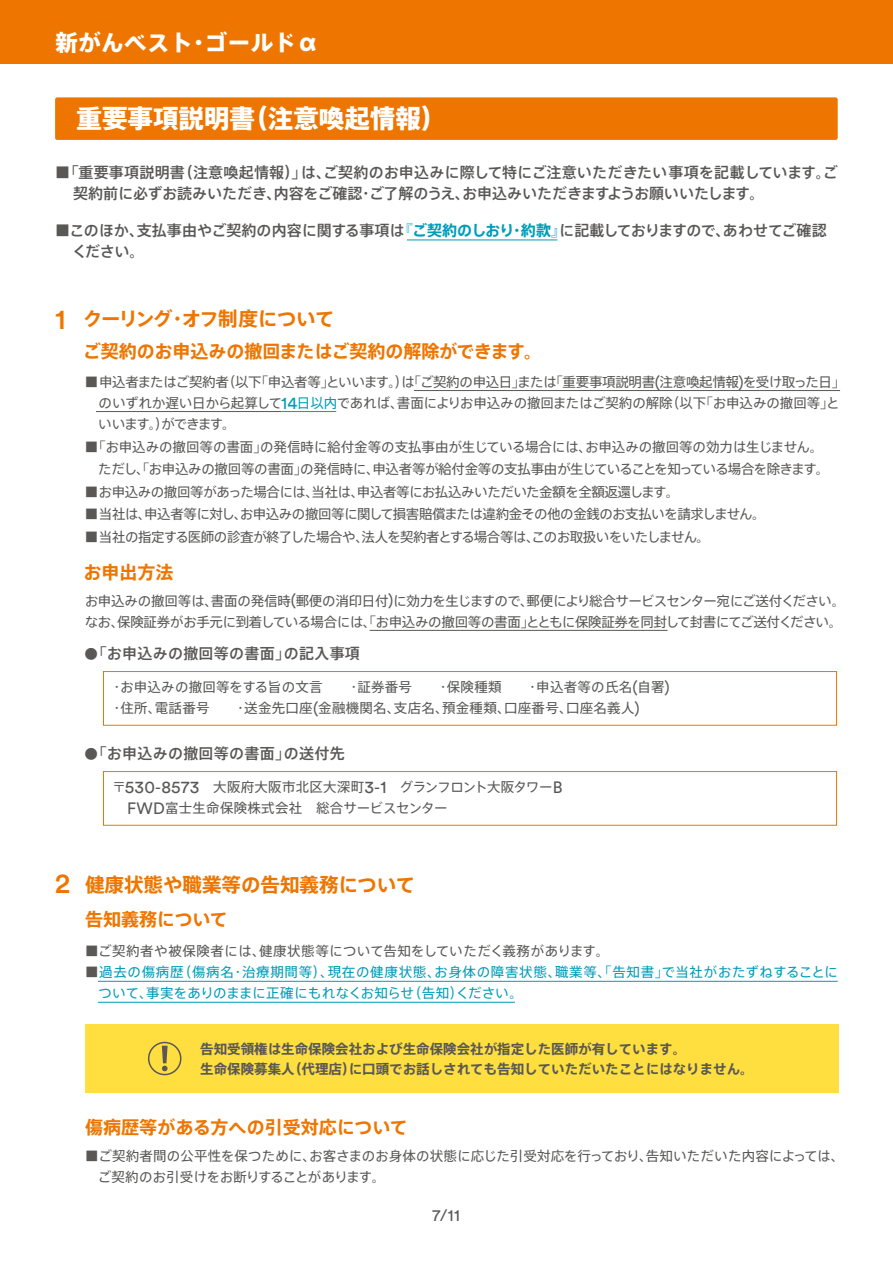
<style>
.page{position:relative;width:893px;height:1263px;background:#fff}
.page>*{position:absolute;margin:0;border:0;box-sizing:border-box;transform-origin:0 0}
.t1{font:25.5px "Axis Basic Pro N H";color:#fff}
.t2{font:22.5px "Axis Basic Pro N H";letter-spacing:.02em;color:#fff}
.t3{font:19.5px "Axis Basic Pro N B";letter-spacing:-.01em;color:#ee7600}
.t4{font:19.5px "Axis Basic Pro N B";letter-spacing:-.03em;color:#ee7600}
.t5{font:18px "Axis Basic Pro N B";color:#ee7600}
.t6{font:16.5px "Circular Pro";color:#595857}
.t7{font:15px/21px "Axis Basic Pro N M";letter-spacing:.005em;color:#595857}
.t8{font:13.5px/21px "Axis Basic Pro N R";letter-spacing:-.025em;color:#595857}
.t9{font:13.5px/21px "Axis Basic Pro N R";letter-spacing:.04em;color:#009cb9}
.t10{font:13.5px/21px "Axis Basic Pro N R";letter-spacing:.02em;color:#595857}
.t11{font:13.5px/21px "Axis Basic Pro N R";letter-spacing:.005em;color:#595857}
.t12{font:13.5px/19.5px "Axis Basic Pro N B";color:#595857}
.t13{font:13.5px/21px "Axis Basic Pro N R";letter-spacing:.015em;color:#595857}
.t14{font:13.5px "Axis Basic Pro N R";letter-spacing:.03em;color:#595857}
.s1{font-family:"Axis Basic Pro N B";color:#009cb9}
.s2{font-family:"Circular Pro";font-weight:500;font-size:28.2px}
.s3{font-family:"Circular Pro";font-size:16.35px}
.s4{font-family:"Circular Pro";font-size:17.25px;color:#009cb9}
.s5{color:#009cb9}
.s6{font-family:"Axis Basic Pro N R";font-size:13.5px}
.s7{font-family:"Circular Pro";font-size:17.25px}
.s8{color:#595857}
</style>
<div class="page">
<div style="left:0;top:0;width:893px;height:64px;background:#ee7600"></div>
<hr style="left:98px;top:981px;width:740px;height:1px;background:#009cb9">
<hr style="left:98px;top:1002px;width:417px;height:1px;background:#009cb9">
<div style="left:85px;top:1024px;width:753px;height:68px;background:#ffde3f"></div>
<div style="left:148px;top:1042px;width:33px;height:33px;border:2px solid #595857;border-radius:50%"></div>
<svg style="left:162px;top:1046px;width:6px;height:25px"></svg>
<hr style="left:407px;top:240px;width:150px;height:1px;background:#009cb9">
<div style="left:55px;top:97px;width:783px;height:43px;background:#ee7600;border-radius:2px"></div>
<hr style="left:281px;top:411px;width:55px;height:1px;background:#009cb9">
<hr style="left:96px;top:411px;width:185px;height:1px;background:#595857">
<hr style="left:414px;top:390px;width:426px;height:1px;background:#595857">
<hr style="left:370px;top:630px;width:297px;height:1px;background:#595857">
<div style="left:103px;top:671px;width:734px;height:55px;border:1px solid #ee7600"></div>
<div style="left:103px;top:771px;width:734px;height:55px;border:1px solid #ee7600"></div>
<h2 class="t2" style="left:55px;top:25px;width:265px">新がんベスト・ゴールドα</h2>
<h1 class="t1" style="left:77px;top:99px;width:371px">重要事項説明書（注意喚起情報）</h1>
<p class="t7" style="left:73px;top:160px;width:766px;text-indent:-18px">■「重要事項説明書（注意喚起情報）」は、ご契約のお申込みに際して特にご注意いただきたい事項を記載しています。ご契約前に必ずお読みいただき、内容をご確認・ご了解のうえ、お申込みいただきますようお願いいたします。</p>
<p class="t7" style="left:72px;top:219px;width:756px;text-indent:-17px">■このほか、支払事由やご契約の内容に関する事項は<span class="s1">『ご契約のしおり・約款』</span>に記載しておりますので、あわせてご確認ください。</p>
<h3 class="t4" style="left:55px;top:304px;width:281px"><span class="s2">1</span> クーリング・オフ制度について</h3>
<h3 class="t5" style="left:83px;top:337px;width:461px">ご契約のお申込みの撤回またはご契約の解除ができます。</h3>
<p class="t8" style="left:98px;top:371px;width:748px;text-indent:-13px">■申込者またはご契約者（以下「申込者等」といいます。）は「ご契約の申込日」または「重要事項説明書<span class="s3">(</span>注意喚起情報<span class="s3">)</span>を受け取った日」のいずれか遅い日から起算して<span class="s4">14</span><span class="s5">日以内</span>であれば、書面によりお申込みの撤回またはご契約の解除（以下「お申込みの撤回等」といいます。）ができます。</p>
<p class="t8" style="left:85px;top:435px;width:746px;line-height:22.5px">■「お申込みの撤回等の書面」の発信時に給付金等の支払事由が生じている場合には、お申込みの撤回等の効力は生じません。　ただし、「お申込みの撤回等の書面」の発信時に、申込者等が給付金等の支払事由が生じていることを知っている場合を除きます。</p>
<p class="t8" style="left:85px;top:480px;width:596px">■お申込みの撤回等があった場合には、当社は、申込者等にお払込みいただいた金額を全額返還します。</p>
<p class="t8" style="left:85px;top:503px;width:682px">■当社は、申込者等に対し、お申込みの撤回等に関して損害賠償または違約金その他の金銭のお支払いを請求しません。</p>
<p class="t8" style="left:85px;top:525px;width:627px">■当社の指定する医師の診査が終了した場合や、法人を契約者とする場合等は、このお取扱いをいたしません。</p>
<h3 class="t5" style="left:83px;top:558px;width:91px">お申出方法</h3>
<p class="t8" style="left:85px;top:589px;width:762px">お申込みの撤回等は、書面の発信時<span class="s3">(</span>郵便の消印日付<span class="s3">)</span>に効力を生じますので、郵便により総合サービスセンター宛にご送付ください。なお、保険証券がお手元に到着している場合には、「お申込みの撤回等の書面」とともに保険証券を同封して封書にてご送付ください。</p>
<p class="t7" style="left:85px;top:642px;width:277px"><span class="s6">●</span>「お申込みの撤回等の書面」の記入事項</p>
<p class="t10" style="left:110px;top:676px;width:561px">・お申込みの撤回等をする旨の文言　　・証券番号　　・保険種類　　・申込者等の氏名<span class="s3">(</span>自署<span class="s3">)</span>・住所、電話番号　　・送金先口座<span class="s3">(</span>金融機関名、支店名、預金種類、口座番号、口座名義人<span class="s3">)</span></p>
<p class="t7" style="left:85px;top:742px;width:262px"><span class="s6">●</span>「お申込みの撤回等の書面」の送付先</p>
<p class="t13" style="left:127px;top:776px;width:437px;text-indent:-15px">〒<span class="s7">530</span><span class="s3">-</span><span class="s7">8573</span>　大阪府大阪市北区大深町<span class="s7">3</span><span class="s3">-</span><span class="s7">1</span>　グランフロント大阪タワー<span class="s3">B<br>FWD</span>富士生命保険株式会社　総合サービスセンター</p>
<h3 class="t3" style="left:55px;top:869px;width:362px"><span class="s2">2</span> 健康状態や職業等の告知義務について</h3>
<h3 class="t5" style="left:85px;top:906px;width:144px">告知義務について</h3>
<p class="t14" style="left:85px;top:941px;width:526px">■ご契約者や被保険者には、健康状態等について告知をしていただく義務があります。</p>
<p class="t9" style="left:98px;top:961px;width:741px;text-indent:-13px"><span class="s8">■</span>過去の傷病歴（傷病名・治療期間等）、現在の健康状態、お身体の障害状態、職業等、「告知書」で当社がおたずねすることについて、事実をありのままに正確にもれなくお知らせ（告知）ください。</p>
<p class="t12" style="left:200px;top:1039px;width:555px">告知受領権は生命保険会社および生命保険会社が指定した医師が有しています。<br>生命保険募集人（代理店）に口頭でお話しされても告知していただいたことにはなりません。</p>
<h3 class="t5" style="left:85px;top:1113px;width:324px">傷病歴等がある方への引受対応について</h3>
<p class="t11" style="left:98px;top:1144px;width:748px;text-indent:-13px">■ご契約者間の公平性を保つために、お客さまのお身体の状態に応じた引受対応を行っており、告知いただいた内容によっては、ご契約のお引受けをお断りすることがあります。</p>
<p class="t6" style="left:433px;top:1204px;width:29px">7/11</p>
</div>
